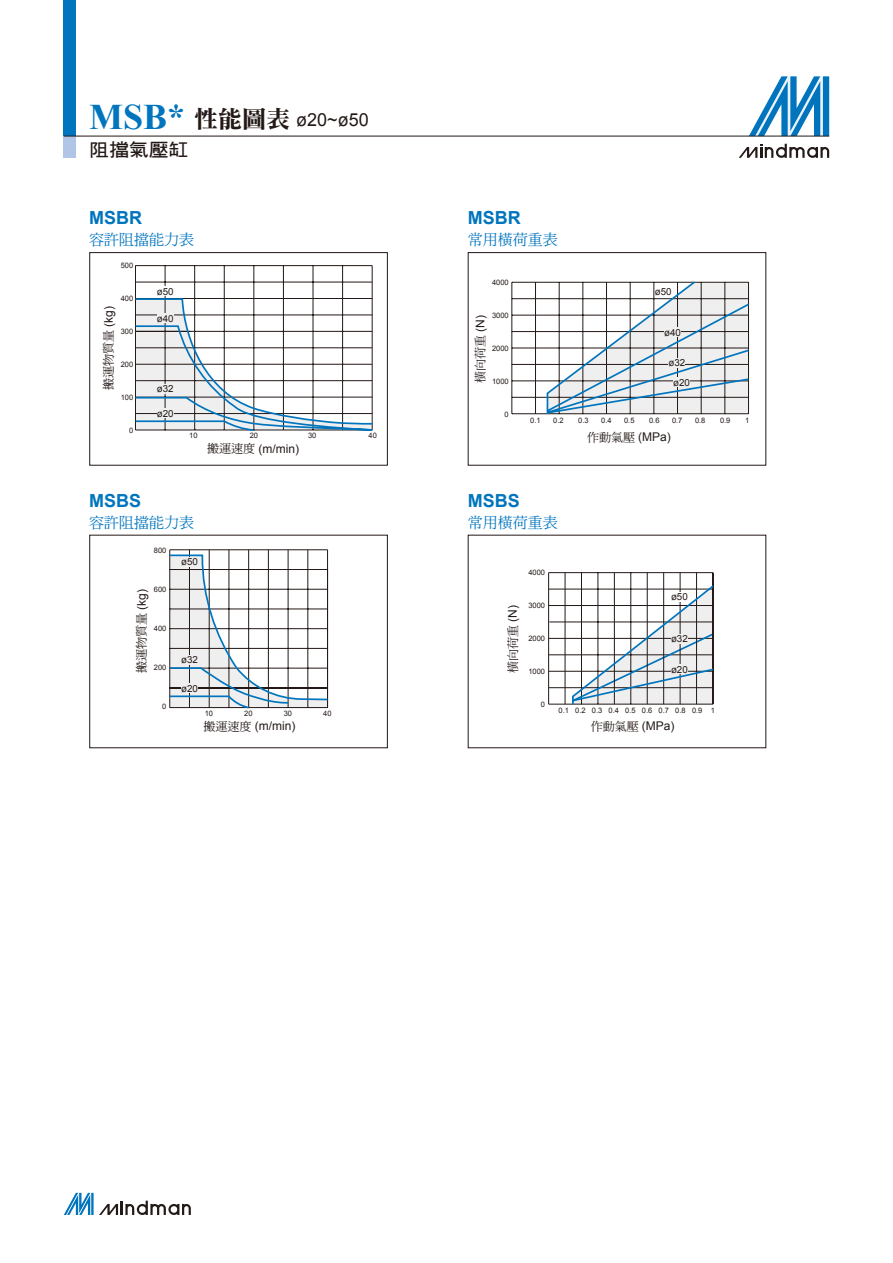
<style>
.page{position:relative;width:893px;height:1263px;background:#fff}
.page>*{position:absolute;margin:0;border:0;box-sizing:border-box;transform-origin:0 0}
.t1{font:700 18px "Arial";color:#0075be}
.t2{font:18px "Arial";color:#231916}
.t3{font:18px "DF Hei Bd HK BF";color:#231916;scale:1.1 1}
.t4{font:15px "DF Ming Md HK BF";color:#0075be}
.t5{font:12px "Arial";color:#231916}
.t6{font:12px "DF Ming Md HK BF";color:#231916}
.t7{font:9.75px "Arial";color:#231916}
.t8{font:7.5px "Arial";color:#231916}
.s1{font-family:"Times New Roman";font-weight:700;font-size:36px;color:#0075be}
.s2{font-family:"DF Li Song Bd HK BF";font-size:24px}
.s3{font-family:"Arial"}
.s4{font-family:"DF Ming Md HK BF"}
</style>
<div class="page">
<svg style="left:749px;top:76px;width:80px;height:60px"></svg>
<svg style="left:739px;top:144px;width:90px;height:14px"></svg>
<div style="left:64px;top:0;width:12px;height:136px;background:#0075be"></div>
<div style="left:64px;top:136px;width:12px;height:21px;background:#b1c5e6"></div>
<hr style="left:64px;top:136px;width:765px;height:1px;background:#231916">
<svg style="left:64px;top:1193px;width:127px;height:22px"></svg>
<hr style="left:863px;top:0;width:1px;height:1263px;background:#595857">
<svg style="left:863px;top:136px;width:1px;height:1016px"></svg>
<hr style="left:169px;top:550px;width:1px;height:157px;background:#231916">
<hr style="left:327px;top:550px;width:1px;height:157px;background:#231916">
<hr style="left:189px;top:550px;width:1px;height:158px;background:#231916">
<hr style="left:209px;top:550px;width:1px;height:158px;background:#231916">
<hr style="left:229px;top:550px;width:1px;height:158px;background:#231916">
<hr style="left:248px;top:550px;width:1px;height:158px;background:#231916">
<hr style="left:268px;top:550px;width:1px;height:157px;background:#231916">
<hr style="left:288px;top:550px;width:1px;height:157px;background:#231916">
<hr style="left:308px;top:550px;width:1px;height:157px;background:#231916">
<hr style="left:342px;top:266px;width:1px;height:164px;background:#231916">
<hr style="left:313px;top:266px;width:1px;height:164px;background:#231916">
<hr style="left:283px;top:266px;width:1px;height:164px;background:#231916">
<hr style="left:254px;top:266px;width:1px;height:164px;background:#231916">
<hr style="left:224px;top:266px;width:1px;height:164px;background:#231916">
<hr style="left:194px;top:266px;width:1px;height:164px;background:#231916">
<hr style="left:165px;top:266px;width:1px;height:164px;background:#231916">
<hr style="left:135px;top:266px;width:1px;height:164px;background:#231916">
<hr style="left:135px;top:265px;width:237px;height:1px;background:#231916">
<hr style="left:135px;top:282px;width:237px;height:1px;background:#231916">
<hr style="left:372px;top:266px;width:1px;height:164px;background:#231916">
<hr style="left:581px;top:573px;width:1px;height:131px;background:#231916">
<hr style="left:598px;top:573px;width:1px;height:131px;background:#231916">
<hr style="left:630px;top:573px;width:1px;height:131px;background:#231916">
<hr style="left:549px;top:622px;width:164px;height:1px;background:#231916">
<hr style="left:549px;top:572px;width:164px;height:1px;background:#231916">
<hr style="left:549px;top:589px;width:164px;height:1px;background:#231916">
<hr style="left:549px;top:605px;width:164px;height:1px;background:#231916">
<hr style="left:549px;top:638px;width:164px;height:1px;background:#231916">
<hr style="left:549px;top:654px;width:164px;height:1px;background:#231916">
<hr style="left:549px;top:671px;width:145px;height:1px;background:#231916">
<hr style="left:549px;top:687px;width:164px;height:1px;background:#231916">
<hr style="left:549px;top:704px;width:164px;height:1px;background:#231916">
<hr style="left:680px;top:573px;width:1px;height:131px;background:#231916">
<hr style="left:614px;top:573px;width:1px;height:131px;background:#231916">
<hr style="left:647px;top:573px;width:1px;height:131px;background:#231916">
<hr style="left:663px;top:573px;width:1px;height:131px;background:#231916">
<hr style="left:696px;top:573px;width:1px;height:131px;background:#231916">
<hr style="left:713px;top:573px;width:1px;height:131px;background:#231916">
<hr style="left:548px;top:573px;width:1px;height:131px;background:#231916">
<hr style="left:565px;top:573px;width:1px;height:131px;background:#231916">
<svg style="left:571px;top:584px;width:143px;height:121px"></svg>
<hr style="left:512px;top:331px;width:236px;height:1px;background:#231916">
<hr style="left:512px;top:282px;width:1px;height:132px;background:#231916">
<hr style="left:535px;top:282px;width:1px;height:132px;background:#231916">
<hr style="left:512px;top:413px;width:236px;height:1px;background:#231916">
<hr style="left:512px;top:397px;width:237px;height:1px;background:#231916">
<hr style="left:512px;top:381px;width:236px;height:1px;background:#231916">
<hr style="left:512px;top:364px;width:236px;height:1px;background:#231916">
<hr style="left:512px;top:348px;width:236px;height:1px;background:#231916">
<hr style="left:512px;top:315px;width:236px;height:1px;background:#231916">
<hr style="left:512px;top:298px;width:236px;height:1px;background:#231916">
<hr style="left:512px;top:282px;width:236px;height:1px;background:#231916">
<svg style="left:545px;top:281px;width:204px;height:134px"></svg>
<div style="left:671px;top:664px;width:17px;height:10px;background:#efeff0"></div>
<div style="left:671px;top:634px;width:17px;height:9px;background:#efeff0"></div>
<div style="left:671px;top:592px;width:17px;height:10px;background:#fff"></div>
<div style="left:673px;top:377px;width:17px;height:10px;background:#efeff0"></div>
<div style="left:668px;top:358px;width:17px;height:9px;background:#efeff0"></div>
<div style="left:655px;top:286px;width:17px;height:10px;background:#fff"></div>
<div style="left:664px;top:327px;width:17px;height:10px;background:#efeff0"></div>
<div style="left:89px;top:535px;width:299px;height:213px;border:1px solid #231916"></div>
<hr style="left:170px;top:549px;width:158px;height:1px;background:#231916">
<div style="left:89px;top:252px;width:299px;height:214px;border:1px solid #231916"></div>
<svg style="left:135px;top:297px;width:238px;height:134px"></svg>
<svg style="left:169px;top:554px;width:160px;height:155px"></svg>
<div style="left:157px;top:408px;width:17px;height:10px;background:#efeff0"></div>
<div style="left:181px;top:683px;width:17px;height:10px;background:#efeff0"></div>
<div style="left:157px;top:384px;width:17px;height:10px;background:#efeff0"></div>
<div style="left:181px;top:655px;width:17px;height:10px;background:#efeff0"></div>
<div style="left:157px;top:286px;width:17px;height:10px;background:#fff"></div>
<div style="left:181px;top:557px;width:17px;height:10px;background:#efeff0"></div>
<div style="left:157px;top:313px;width:17px;height:10px;background:#efeff0"></div>
<p class="t2" style="left:89px;top:108px;width:281px"><span class="s1">MSB*</span> <span class="s2">性能圖表</span> ø20~ø50</p>
<p class="t3" style="left:89px;top:141px;width:91px">阻擋氣壓缸</p>
<p class="t1" style="left:89px;top:206px;width:54px">MSBR</p>
<p class="t4" style="left:89px;top:232px;width:107px">容許阻擋能力表</p>
<p class="t8" style="left:121px;top:261px;width:14px">500</p>
<p class="t8" style="left:121px;top:294px;width:14px">400</p>
<p class="t8" style="left:121px;top:327px;width:14px">300</p>
<p class="t8" style="left:121px;top:360px;width:14px">200</p>
<p class="t8" style="left:121px;top:393px;width:14px">100</p>
<p class="t8" style="left:129px;top:426px;width:6px">0</p>
<p class="t6" style="left:102px;top:390px;width:85px;rotate:-90deg">搬運物質量 <span class="s3">(kg)</span></p>
<p class="t1" style="left:89px;top:488px;width:54px">MSBS</p>
<p class="t7" style="left:157px;top:285px;width:18px">ø50</p>
<p class="t7" style="left:157px;top:312px;width:18px">ø40</p>
<p class="t7" style="left:157px;top:383px;width:18px">ø32</p>
<p class="t7" style="left:157px;top:407px;width:18px">ø20</p>
<p class="t8" style="left:189px;top:431px;width:10px">10</p>
<p class="t8" style="left:250px;top:431px;width:10px">20</p>
<p class="t8" style="left:308px;top:431px;width:10px">30</p>
<p class="t8" style="left:369px;top:431px;width:10px">40</p>
<p class="t5" style="left:207px;top:441px;width:93px"><span class="s4">搬運速度</span> (m/min)</p>
<p class="t4" style="left:89px;top:515px;width:107px">容許阻擋能力表</p>
<p class="t8" style="left:154px;top:545px;width:14px">800</p>
<p class="t8" style="left:154px;top:584px;width:14px">600</p>
<p class="t8" style="left:154px;top:623px;width:14px">400</p>
<p class="t8" style="left:154px;top:662px;width:14px">200</p>
<p class="t8" style="left:162px;top:701px;width:6px">0</p>
<p class="t6" style="left:136px;top:673px;width:85px;rotate:-90deg">搬運物質量 <span class="s3">(kg)</span></p>
<p class="t7" style="left:181px;top:556px;width:18px">ø50</p>
<p class="t7" style="left:181px;top:653px;width:18px">ø32</p>
<p class="t7" style="left:181px;top:682px;width:18px">ø20</p>
<p class="t8" style="left:205px;top:708px;width:10px">10</p>
<p class="t8" style="left:244px;top:708px;width:10px">20</p>
<p class="t8" style="left:284px;top:708px;width:10px">30</p>
<p class="t8" style="left:323px;top:708px;width:10px">40</p>
<p class="t5" style="left:203px;top:718px;width:93px"><span class="s4">搬運速度</span> (m/min)</p>
<p class="t1" style="left:468px;top:206px;width:54px">MSBR</p>
<p class="t4" style="left:468px;top:232px;width:91px">常用橫荷重表</p>
<p class="t8" style="left:492px;top:277px;width:18px">4000</p>
<p class="t8" style="left:492px;top:310px;width:18px">3000</p>
<p class="t8" style="left:492px;top:343px;width:18px">2000</p>
<p class="t8" style="left:492px;top:376px;width:18px">1000</p>
<p class="t8" style="left:505px;top:409px;width:6px">0</p>
<p class="t6" style="left:474px;top:383px;width:69px;rotate:-90deg">橫向荷重 <span class="s3">(N)</span></p>
<p class="t7" style="left:655px;top:285px;width:18px">ø50</p>
<p class="t7" style="left:664px;top:326px;width:18px">ø40</p>
<p class="t7" style="left:668px;top:356px;width:18px">ø32</p>
<p class="t7" style="left:673px;top:376px;width:18px">ø20</p>
<p class="t8" style="left:530px;top:415px;width:12px">0.1</p>
<p class="t8" style="left:553px;top:415px;width:12px">0.2</p>
<p class="t8" style="left:578px;top:415px;width:12px">0.3</p>
<p class="t8" style="left:601px;top:415px;width:12px">0.4</p>
<p class="t8" style="left:624px;top:415px;width:12px">0.5</p>
<p class="t8" style="left:649px;top:415px;width:12px">0.6</p>
<p class="t8" style="left:672px;top:415px;width:12px">0.7</p>
<p class="t8" style="left:695px;top:415px;width:12px">0.8</p>
<p class="t8" style="left:720px;top:415px;width:12px">0.9</p>
<p class="t8" style="left:745px;top:415px;width:6px">1</p>
<p class="t5" style="left:587px;top:429px;width:85px"><span class="s4">作動氣壓</span> (MPa)</p>
<p class="t1" style="left:468px;top:488px;width:54px">MSBS</p>
<p class="t4" style="left:468px;top:515px;width:91px">常用橫荷重表</p>
<p class="t6" style="left:507px;top:673px;width:69px;rotate:-90deg">橫向荷重 <span class="s3">(N)</span></p>
<p class="t8" style="left:528px;top:567px;width:18px">4000</p>
<p class="t8" style="left:528px;top:600px;width:18px">3000</p>
<p class="t8" style="left:528px;top:633px;width:18px">2000</p>
<p class="t8" style="left:528px;top:666px;width:18px">1000</p>
<p class="t8" style="left:541px;top:699px;width:6px">0</p>
<p class="t7" style="left:671px;top:590px;width:18px">ø50</p>
<p class="t7" style="left:671px;top:632px;width:18px">ø32</p>
<p class="t7" style="left:671px;top:663px;width:18px">ø20</p>
<p class="t8" style="left:558px;top:705px;width:158px">0.1 0.2 0.3 0.4 0.5 0.6 0.7 0.8 0.9 1</p>
<p class="t5" style="left:591px;top:718px;width:85px"><span class="s4">作動氣壓</span> (MPa)</p>
</div>
